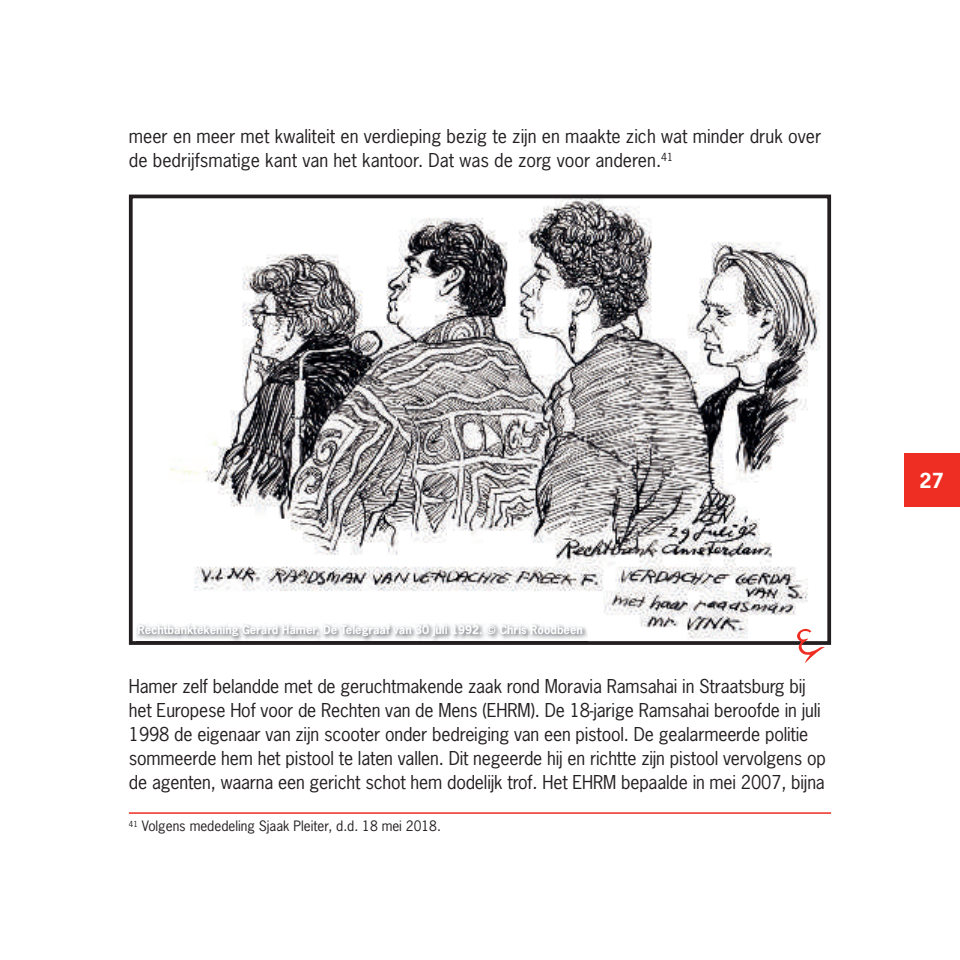
<style>
.page{position:relative;width:960px;height:960px;background:#fff}
.page>*{position:absolute;margin:0;border:0;box-sizing:border-box;transform-origin:0 0}
.t1{font:700 19.5px "News Gothic Std";color:#fff}
.t2{font:18px/24px "News Gothic Std";letter-spacing:-.01em;color:#231f20}
.t3{font:13.5px "News Gothic Std";color:#231f20}
.t4{font:700 11.25px "News Gothic Std";color:#fff}
</style>
<div class="page">
<div style="left:904px;top:453px;width:55px;height:54px;background:#ee2e22"></div>
<svg style="left:129px;top:194px;width:701px;height:450px"></svg>
<hr style="left:129px;top:812px;width:701px;height:1px;background:#ee2e22">
<svg style="left:796px;top:628px;width:28px;height:35px"></svg>
<img style="left:136px;top:623px;width:451px;height:19px">
<p class="t2" style="left:129px;top:124px;width:693px">meer en meer met kwaliteit en verdieping bezig te zijn en maakte zich wat minder druk over de bedrijfsmatige kant van het kantoor. Dat was de zorg voor anderen.<sup>41</sup></p>
<p class="t4" style="left:137px;top:622px;width:447px">Rechtbanktekening Gerard Hamer, De Telegraaf van 30 juli 1992. © Chris Roodbeen</p>
<p class="t2" style="left:129px;top:673px;width:698px">Hamer zelf belandde met de geruchtmakende zaak rond Moravia Ramsahai in Straatsburg bij het Europese Hof voor de Rechten van de Mens (EHRM). De 18-jarige Ramsahai beroofde in juli 1998 de eigenaar van zijn scooter onder bedreiging van een pistool. De gealarmeerde politie sommeerde hem het pistool te laten vallen. Dit negeerde hij en richtte zijn pistool vervolgens op de agenten, waarna een gericht schot hem dodelijk trof. Het EHRM bepaalde in mei 2007, bijna</p>
<p class="t3" style="left:129px;top:817px;width:313px"><sup>41</sup> Volgens mededeling Sjaak Pleiter, d.d. 18 mei 2018.</p>
<p class="t1" style="left:919px;top:467px;width:26px">27</p>
</div>
